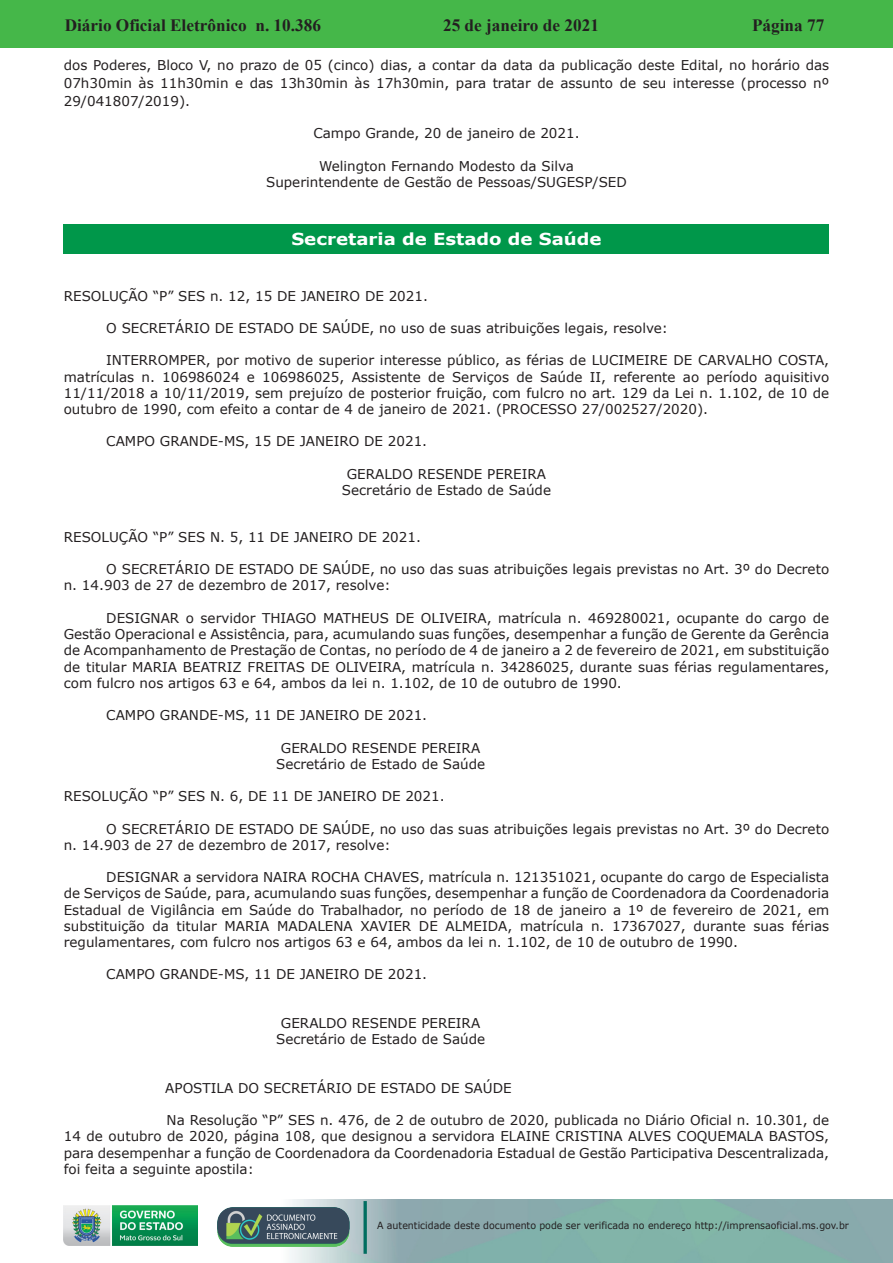
<style>
.page{position:relative;width:893px;height:1263px;background:#fff}
.page>*{position:absolute;margin:0;border:0;box-sizing:border-box;transform-origin:0 0}
.t1{font:700 17.25px "Times New Roman";color:#231f20}
.t2{font:700 16.5px "Verdana";color:#fff;scale:1.1 1}
.t3{font:13.5px/16.2px "Verdana";color:#231f20;text-align:justify}
.t4{font:9.9px "Verdana";color:#231f20;scale:.95 1}
</style>
<div class="page">
<div style="left:0;top:0;width:893px;height:48px;background:#45b749"></div>
<img style="left:63px;top:1199px;width:830px;height:64px">
<img style="left:364px;top:1202px;width:2px;height:51px">
<img style="left:218px;top:1207px;width:132px;height:39px">
<img style="left:64px;top:1205px;width:134px;height:41px">
<div style="left:64px;top:224px;width:765px;height:30px;background:#00974a"></div>
<p class="t1" style="left:65px;top:13px;width:258px">Diário Oficial Eletrônico n. 10.386</p>
<p class="t1" style="left:443px;top:13px;width:157px">25 de janeiro de 2021</p>
<p class="t1" style="left:752px;top:13px;width:74px">Página 77</p>
<p class="t3" style="left:64px;top:56px;width:767px;line-height:18px">dos Poderes, Bloco V, no prazo de 05 (cinco) dias, a contar da data da publicação deste Edital, no horário das 07h30min às 11h30min e das 13h30min às 17h30min, para tratar de assunto de seu interesse (processo nº 29/041807/2019).</p>
<p class="t3" style="left:313px;top:125px;width:268px">Campo Grande, 20 de janeiro de 2021.</p>
<p class="t3" style="left:266px;top:157px;width:362px;text-align:center">Welington Fernando Modesto da Silva<br>Superintendente de Gestão de Pessoas/SUGESP/SED</p>
<p class="t2" style="left:291px;top:228px;width:283px">Secretaria de Estado de Saúde</p>
<p class="t3" style="left:64px;top:287px;width:366px">RESOLUÇÃO “P” SES n. 12, 15 DE JANEIRO DE 2021.</p>
<p class="t3" style="left:106px;top:320px;width:563px">O SECRETÁRIO DE ESTADO DE SAÚDE, no uso de suas atribuições legais, resolve:</p>
<p class="t3" style="left:64px;top:352px;width:767px;text-indent:43px">INTERROMPER, por motivo de superior interesse público, as férias de LUCIMEIRE DE CARVALHO COSTA, matrículas n. 106986024 e 106986025, Assistente de Serviços de Saúde II, referente ao período aquisitivo 11/11/2018 a 10/11/2019, sem prejuízo de posterior fruição, com fulcro no art. 129 da Lei n. 1.102, de 10 de outubro de 1990, com efeito a contar de 4 de janeiro de 2021. (PROCESSO 27/002527/2020).</p>
<p class="t3" style="left:106px;top:433px;width:322px">CAMPO GRANDE-MS, 15 DE JANEIRO DE 2021.</p>
<p class="t3" style="left:342px;top:466px;width:211px;text-align:center">GERALDO RESENDE PEREIRA<br>Secretário de Estado de Saúde</p>
<p class="t3" style="left:64px;top:529px;width:359px">RESOLUÇÃO “P” SES N. 5, 11 DE JANEIRO DE 2021.</p>
<p class="t3" style="left:64px;top:561px;width:767px;text-indent:43px">O SECRETÁRIO DE ESTADO DE SAÚDE, no uso das suas atribuições legais previstas no Art. 3º do Decreto n. 14.903 de 27 de dezembro de 2017, resolve:</p>
<p class="t3" style="left:64px;top:610px;width:767px;text-indent:43px">DESIGNAR o servidor THIAGO MATHEUS DE OLIVEIRA, matrícula n. 469280021, ocupante do cargo de Gestão Operacional e Assistência, para, acumulando suas funções, desempenhar a função de Gerente da Gerência de Acompanhamento de Prestação de Contas, no período de 4 de janeiro a 2 de fevereiro de 2021, em substituição de titular MARIA BEATRIZ FREITAS DE OLIVEIRA, matrícula n. 34286025, durante suas férias regulamentares, com fulcro nos artigos 63 e 64, ambos da lei n. 1.102, de 10 de outubro de 1990.</p>
<p class="t3" style="left:106px;top:707px;width:322px">CAMPO GRANDE-MS, 11 DE JANEIRO DE 2021.</p>
<p class="t3" style="left:276px;top:739px;width:211px;text-align:center">GERALDO RESENDE PEREIRA<br>Secretário de Estado de Saúde</p>
<p class="t3" style="left:64px;top:788px;width:382px">RESOLUÇÃO “P” SES N. 6, DE 11 DE JANEIRO DE 2021.</p>
<p class="t3" style="left:64px;top:820px;width:767px;text-indent:43px">O SECRETÁRIO DE ESTADO DE SAÚDE, no uso das suas atribuições legais previstas no Art. 3º do Decreto n. 14.903 de 27 de dezembro de 2017, resolve:</p>
<p class="t3" style="left:64px;top:869px;width:767px;text-indent:43px">DESIGNAR a servidora NAIRA ROCHA CHAVES, matrícula n. 121351021, ocupante do cargo de Especialista de Serviços de Saúde, para, acumulando suas funções, desempenhar a função de Coordenadora da Coordenadoria Estadual de Vigilância em Saúde do Trabalhador, no período de 18 de janeiro a 1º de fevereiro de 2021, em substituição da titular MARIA MADALENA XAVIER DE ALMEIDA, matrícula n. 17367027, durante suas férias regulamentares, com fulcro nos artigos 63 e 64, ambos da lei n. 1.102, de 10 de outubro de 1990.</p>
<p class="t3" style="left:106px;top:966px;width:322px">CAMPO GRANDE-MS, 11 DE JANEIRO DE 2021.</p>
<p class="t3" style="left:276px;top:1015px;width:211px;text-align:center">GERALDO RESENDE PEREIRA<br>Secretário de Estado de Saúde</p>
<p class="t3" style="left:165px;top:1079px;width:348px">APOSTILA DO SECRETÁRIO DE ESTADO DE SAÚDE</p>
<p class="t3" style="left:64px;top:1112px;width:767px;text-indent:103px">Na Resolução “P” SES n. 476, de 2 de outubro de 2020, publicada no Diário Oficial n. 10.301, de 14 de outubro de 2020, página 108, que designou a servidora ELAINE CRISTINA ALVES COQUEMALA BASTOS, para desempenhar a função de Coordenadora da Coordenadoria Estadual de Gestão Participativa Descentralizada, foi feita a seguinte apostila:</p>
<p class="t4" style="left:377px;top:1219px;width:498px">A autenticidade deste documento pode ser verificada no endereço http://imprensaoficial.ms.gov.br</p>
</div>
